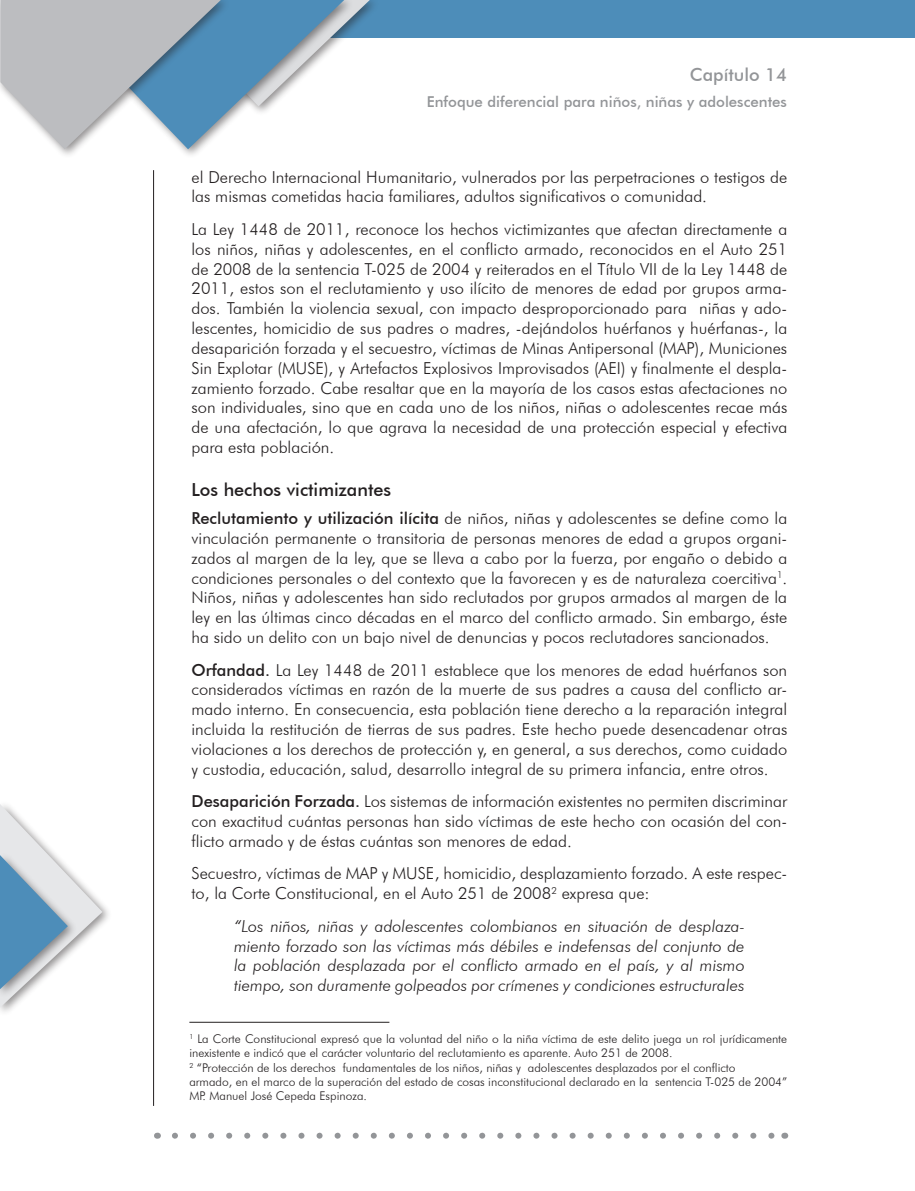
<style>
.page{position:relative;width:915px;height:1191px;background:#fff}
.page>*{position:absolute;margin:0;border:0;box-sizing:border-box;transform-origin:0 0}
.Subtitulo{font:500 18px "Futura BT";color:#231f20}
.t1{font:500 18px "Futura BT";color:#939598}
.Texto{font:300 16.5px/19.8px "Futura BT";color:#231f20;text-align:justify}
.Texto-2{font:italic 300 16.5px/19.8px "Futura BT";color:#231f20;text-align:justify}
.t2{font:500 15px "Futura BT";color:#939598}
.fuentes{font:300 12px/14.4px "Futura BT";color:#231f20}
.s1{font-weight:500}
</style>
<div class="page">
<div style="left:270px;top:0;width:644px;height:38px;background:#4d8db9"></div>
<div style="left:207px;top:0;width:172px;height:117px;background:#231f20;opacity:.5"></div>
<div style="left:0;top:0;width:231px;height:159px;background:#231f20;opacity:.5"></div>
<svg style="left:0;top:0;width:369px;height:149px"></svg>
<hr style="left:153px;top:170px;width:1px;height:936px;background:#231f20">
<svg style="left:175px;top:1132px;width:600px;height:6px"></svg>
<svg style="left:0;top:804px;width:102px;height:203px"></svg>
<hr style="left:189px;top:1022px;width:200px;height:1px;background:#231f20">
<p class="t1" style="left:689px;top:64px;width:99px">Capítulo 14</p>
<p class="t2" style="left:426px;top:92px;width:361px">Enfoque diferencial para niños, niñas y adolescentes</p>
<p class="Texto" style="left:191px;top:167px;width:597px">el Derecho Internacional Humanitario, vulnerados por las perpetraciones o testigos de las mismas cometidas hacia familiares, adultos significativos o comunidad.</p>
<p class="Texto" style="left:191px;top:219px;width:597px">La Ley 1448 de 2011, reconoce los hechos victimizantes que afectan directamente a los niños, niñas y adolescentes, en el conflicto armado, reconocidos en el Auto 251 de 2008 de la sentencia T-025 de 2004 y reiterados en el Título VII de la Ley 1448 de 2011, estos son el reclutamiento y uso ilícito de menores de edad por grupos arma&shy;dos. También la violencia sexual, con impacto desproporcionado para niñas y ado&shy;lescentes, homicidio de sus padres o madres, -dejándolos huérfanos y huérfanas-, la desaparición forzada y el secuestro, víctimas de Minas Antipersonal (MAP), Municiones Sin Explotar (MUSE), y Artefactos Explosivos Improvisados (AEI) y finalmente el despla&shy;zamiento forzado. Cabe resaltar que en la mayoría de los casos estas afectaciones no son individuales, sino que en cada uno de los niños, niñas o adolescentes recae más de una afectación, lo que agrava la necesidad de una protección especial y efectiva para esta población.</p>
<p class="Subtitulo" style="left:191px;top:478px;width:201px">Los hechos victimizantes</p>
<p class="Texto" style="left:191px;top:508px;width:597px"><span class="s1">Reclutamiento y utilización ilícita</span> de niños, niñas y adolescentes se define como la vinculación permanente o transitoria de personas menores de edad a grupos organi&shy;zados al margen de la ley, que se lleva a cabo por la fuerza, por engaño o debido a condiciones personales o del contexto que la favorecen y es de naturaleza coercitiva<sup>1</sup>.<br>Niños, niñas y adolescentes han sido reclutados por grupos armados al margen de la ley en las últimas cinco décadas en el marco del conflicto armado. Sin embargo, éste ha sido un delito con un bajo nivel de denuncias y pocos reclutadores sancionados.</p>
<p class="Texto" style="left:191px;top:659px;width:597px"><span class="s1">Orfandad.</span> La Ley 1448 de 2011 establece que los menores de edad huérfanos son considerados víctimas en razón de la muerte de sus padres a causa del conflicto ar&shy;mado interno. En consecuencia, esta población tiene derecho a la reparación integral incluida la restitución de tierras de sus padres. Este hecho puede desencadenar otras violaciones a los derechos de protección y, en general, a sus derechos, como cuidado y custodia, educación, salud, desarrollo integral de su primera infancia, entre otros.</p>
<p class="Texto" style="left:191px;top:791px;width:597px"><span class="s1">Desaparición Forzada.</span> Los sistemas de información existentes no permiten discriminar con exactitud cuántas personas han sido víctimas de este hecho con ocasión del con&shy;flicto armado y de éstas cuántas son menores de edad.</p>
<p class="Texto" style="left:191px;top:863px;width:597px">Secuestro, víctimas de MAP y MUSE, homicidio, desplazamiento forzado. A este respec&shy;to, la Corte Constitucional, en el Auto 251 de 2008<sup>2</sup> expresa que:</p>
<p class="Texto-2" style="left:234px;top:915px;width:512px">“Los niños, niñas y adolescentes colombianos en situación de desplaza&shy;miento forzado son las víctimas más débiles e indefensas del conjunto de la población desplazada por el conflicto armado en el país, y al mismo tiempo, son duramente golpeados por crímenes y condiciones estructurales</p>
<p class="fuentes" style="left:189px;top:1031px;width:599px"><sup>1</sup> La Corte Constitucional expresó que la voluntad del niño o la niña víctima de este delito juega un rol jurídicamente inexistente e indicó que el carácter voluntario del reclutamiento es aparente. Auto 251 de 2008.</p>
<p class="fuentes" style="left:189px;top:1060px;width:547px"><sup>2</sup> “Protección de los derechos fundamentales de los niños, niñas y adolescentes desplazados por el conflicto</p>
<p class="fuentes" style="left:189px;top:1074px;width:599px">armado, en el marco de la superación del estado de cosas inconstitucional declarado en la sentencia T-025 de 2004”<br>MP. Manuel José Cepeda Espinoza.</p>
</div>
